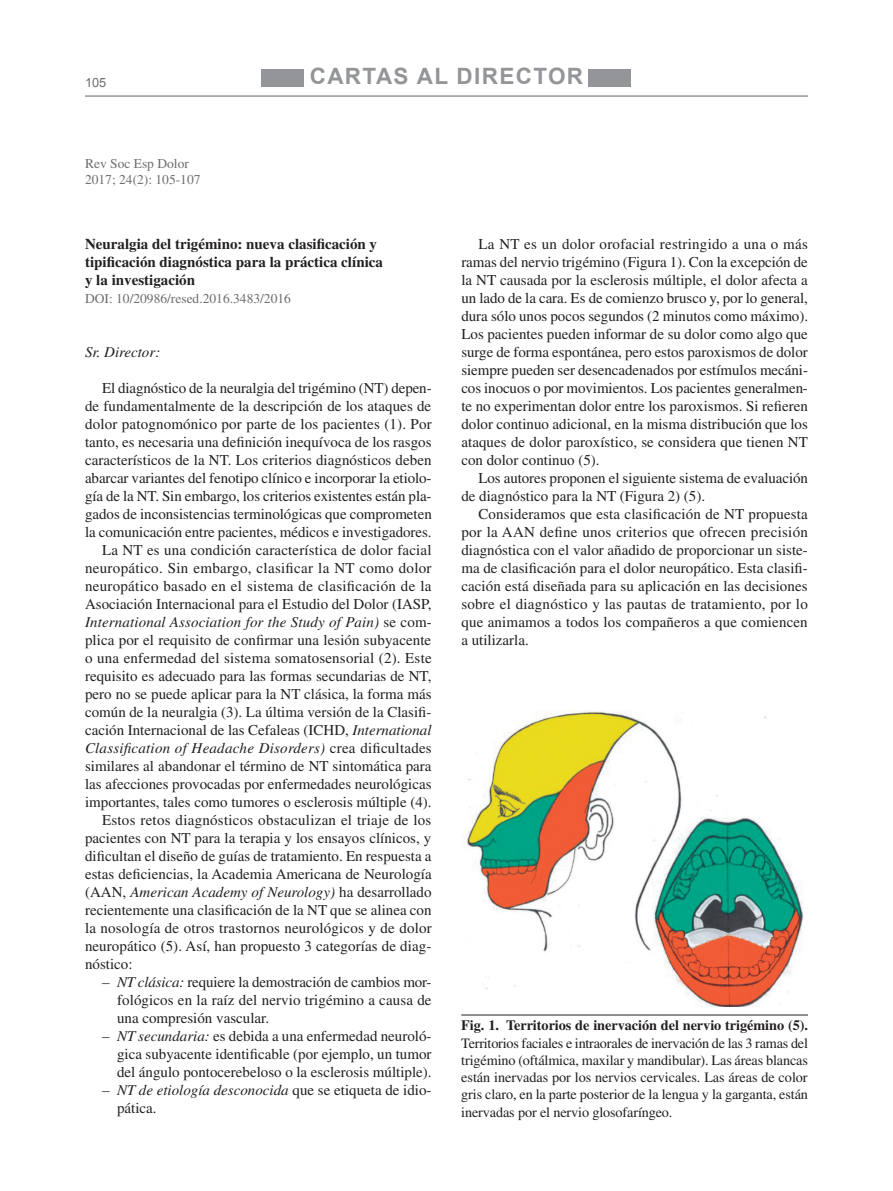
<style>
.page{position:relative;width:893px;height:1191px;background:#fff}
.page>*{position:absolute;margin:0;border:0;box-sizing:border-box;transform-origin:0 0}
.t1{font:700 22.5px "Arial";letter-spacing:.06em;color:#939598}
.t2{font:15px/18px "Times";color:#231f20;text-align:justify}
.t3{font:italic 15px "Times";letter-spacing:.01em;color:#231f20}
.t4{font:700 15px/18px "Times";color:#231f20}
.t5{font:15px "Times";letter-spacing:.02em;color:#231f20}
.t6{font:14.25px/17.2px "Times";letter-spacing:-.01em;color:#231f20;text-align:justify}
.t7{font:700 14.25px "Times";letter-spacing:-.005em;color:#231f20}
.t8{font:13.5px/16.2px "Times";color:#6c6d70}
.t9{font:12.75px "Arial";color:#6c6d70}
.s1{font-style:normal}
.s2{font-style:italic}
</style>
<div class="page">
<hr style="left:85px;top:96px;width:723px;height:1px;background:#939598">
<div style="left:261px;top:69px;width:43px;height:17px;background:#939598"></div>
<div style="left:589px;top:69px;width:42px;height:17px;background:#939598"></div>
<hr style="left:461px;top:1014px;width:347px;height:1px;background:#231f20">
<img style="left:463px;top:710px;width:341px;height:297px">
<p class="t9" style="left:85px;top:74px;width:23px">105</p>
<p class="t8" style="left:85px;top:155px;width:117px">Rev Soc Esp Dolor<br>2017; 24(2): 105-107</p>
<h1 class="t1" style="left:310px;top:62px;width:275px">CARTAS AL DIRECTOR</h1>
<p class="t4" style="left:85px;top:235px;width:299px">Neuralgia del trigémino: nueva clasificación y tipificación diagnóstica para la práctica clínica y la investigación</p>
<p class="t8" style="left:85px;top:290px;width:207px">DOI: 10/20986/resed.2016.3483/2016</p>
<p class="t3" style="left:85px;top:344px;width:77px">Sr. Director:</p>
<p class="t2" style="left:102px;top:379px;width:331px">El diagnóstico de la neuralgia del trigémino (NT) depen-</p>
<p class="t2" style="left:85px;top:397px;width:348px">de fundamentalmente de la descripción de los ataques de</p>
<p class="t2" style="left:85px;top:415px;width:348px">dolor patognomónico por parte de los pacientes (1). Por</p>
<p class="t2" style="left:85px;top:433px;width:348px">tanto, es necesaria una definición inequívoca de los rasgos</p>
<p class="t2" style="left:85px;top:451px;width:348px">característicos de la NT. Los criterios diagnósticos deben</p>
<p class="t2" style="left:85px;top:469px;width:348px">abarcar variantes del fenotipo clínico e incorporar la etiolo-</p>
<p class="t2" style="left:85px;top:487px;width:348px">gía de la NT. Sin embargo, los criterios existentes están pla-</p>
<p class="t2" style="left:85px;top:505px;width:348px">gados de inconsistencias terminológicas que comprometen</p>
<p class="t2" style="left:85px;top:523px;width:348px">la comunicación entre pacientes, médicos e investigadores.</p>
<p class="t2" style="left:102px;top:541px;width:331px">La NT es una condición característica de dolor facial</p>
<p class="t5" style="left:85px;top:560px;width:348px">neuropático. Sin embargo, clasificar la NT como dolor</p>
<p class="t5" style="left:85px;top:578px;width:348px">neuropático basado en el sistema de clasificación de la</p>
<p class="t2" style="left:85px;top:595px;width:348px">Asociación Internacional para el Estudio del Dolor (IASP,</p>
<p class="t3" style="left:85px;top:614px;width:348px">International Association for the Study of Pain) <span class="s1">se com-</span></p>
<p class="t2" style="left:85px;top:631px;width:348px">plica por el requisito de confirmar una lesión subyacente</p>
<p class="t2" style="left:85px;top:649px;width:348px">o una enfermedad del sistema somatosensorial (2). Este</p>
<p class="t2" style="left:85px;top:667px;width:348px">requisito es adecuado para las formas secundarias de NT,</p>
<p class="t2" style="left:85px;top:685px;width:348px">pero no se puede aplicar para la NT clásica, la forma más</p>
<p class="t2" style="left:85px;top:703px;width:348px">común de la neuralgia (3). La última versión de la Clasifi-</p>
<p class="t2" style="left:85px;top:721px;width:348px">cación Internacional de las Cefaleas (ICHD, <span class="s2">International</span></p>
<p class="t3" style="left:85px;top:740px;width:348px">Classification of Headache Disorders) <span class="s1">crea dificultades</span></p>
<p class="t2" style="left:85px;top:757px;width:348px">similares al abandonar el término de NT sintomática para</p>
<p class="t2" style="left:85px;top:775px;width:348px">las afecciones provocadas por enfermedades neurológicas</p>
<p class="t2" style="left:85px;top:793px;width:348px">importantes, tales como tumores o esclerosis múltiple (4).</p>
<p class="t2" style="left:102px;top:811px;width:331px">Estos retos diagnósticos obstaculizan el triaje de los</p>
<p class="t2" style="left:85px;top:829px;width:348px">pacientes con NT para la terapia y los ensayos clínicos, y</p>
<p class="t2" style="left:85px;top:847px;width:348px">dificultan el diseño de guías de tratamiento. En respuesta a</p>
<p class="t2" style="left:85px;top:865px;width:348px">estas deficiencias, la Academia Americana de Neurología</p>
<p class="t3" style="left:85px;top:884px;width:348px"><span class="s1">(AAN,</span> American Academy of Neurology) <span class="s1">ha desarrollado</span></p>
<p class="t2" style="left:85px;top:901px;width:348px">recientemente una clasificación de la NT que se alinea con</p>
<p class="t2" style="left:85px;top:919px;width:348px">la nosología de otros trastornos neurológicos y de dolor</p>
<p class="t2" style="left:85px;top:937px;width:348px">neuropático (5). Así, han propuesto 3 categorías de diag-</p>
<p class="t2" style="left:85px;top:955px;width:49px">nóstico:</p>
<p class="t2" style="left:117px;top:973px;width:316px;text-indent:-15px"><span class="s2">– NT clásica:</span> requiere la demostración de cambios mor&shy;fológicos en la raíz del nervio trigémino a causa de una compresión vascular.</p>
<p class="t2" style="left:117px;top:1027px;width:316px;text-indent:-15px"><span class="s2">– NT secundaria:</span> es debida a una enfermedad neuroló&shy;gica subyacente identificable (por ejemplo, un tumor del ángulo pontocerebeloso o la esclerosis múltiple).</p>
<p class="t2" style="left:117px;top:1081px;width:316px;text-indent:-15px"><span class="s2">– NT de etiología desconocida</span> que se etiqueta de idio&shy;pática.</p>
<p class="t2" style="left:461px;top:235px;width:348px;text-indent:17px">La NT es un dolor orofacial restringido a una o más ramas del nervio trigémino (Figura 1). Con la excepción de la NT causada por la esclerosis múltiple, el dolor afecta a un lado de la cara. Es de comienzo brusco y, por lo general, dura sólo unos pocos segundos (2 minutos como máximo).<br>Los pacientes pueden informar de su dolor como algo que surge de forma espontánea, pero estos paroxismos de dolor siempre pueden ser desencadenados por estímulos mecáni&shy;cos inocuos o por movimientos. Los pacientes generalmen&shy;te no experimentan dolor entre los paroxismos. Si refieren dolor continuo adicional, en la misma distribución que los ataques de dolor paroxístico, se considera que tienen NT con dolor continuo (5).</p>
<p class="t2" style="left:461px;top:469px;width:348px;text-indent:17px">Los autores proponen el siguiente sistema de evaluación de diagnóstico para la NT (Figura 2) (5).</p>
<p class="t2" style="left:461px;top:505px;width:348px;text-indent:17px">Consideramos que esta clasificación de NT propuesta por la AAN define unos criterios que ofrecen precisión diagnóstica con el valor añadido de proporcionar un siste&shy;ma de clasificación para el dolor neuropático. Esta clasifi&shy;cación está diseñada para su aplicación en las decisiones sobre el diagnóstico y las pautas de tratamiento, por lo que animamos a todos los compañeros a que comiencen a utilizarla.</p>
<p class="t7" style="left:461px;top:1017px;width:348px">Fig. 1. Territorios de inervación del nervio trigémino (5).</p>
<p class="t6" style="left:461px;top:1034px;width:348px">Territorios faciales e intraorales de inervación de las 3 ramas del trigémino (oftálmica, maxilar y mandibular). Las áreas blancas están inervadas por los nervios cervicales. Las áreas de color gris claro, en la parte posterior de la lengua y la garganta, están inervadas por el nervio glosofaríngeo.</p>
</div>
